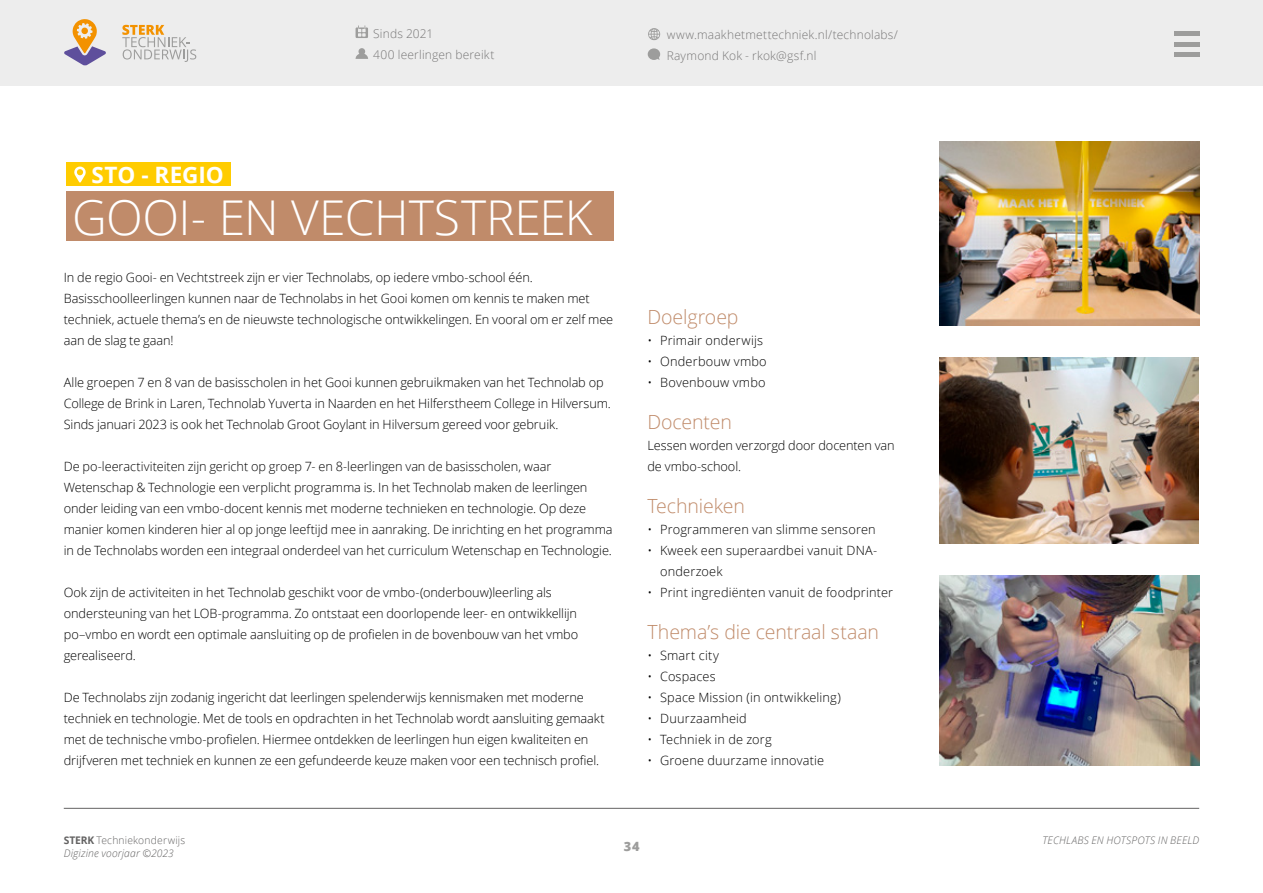
<style>
.page{position:relative;width:1263px;height:893px;background:#fff}
.page>*{position:absolute;margin:0;border:0;box-sizing:border-box;transform-origin:0 0}
.t1{font:300 48px "Open Sans";letter-spacing:-.01em;color:#fff}
.t2{font:700 22.5px "Open Sans";color:#fff}
.t3{font:300 19.5px "Open Sans";letter-spacing:-.005em;color:#c08b6a}
.t4{font:300 12.75px/21px "Open Sans";letter-spacing:-.005em;color:#000}
.t5{font:300 12.75px "Open Sans";letter-spacing:.015em;color:#000}
.t6{font:300 12.75px "Open Sans";letter-spacing:.02em;color:#000}
.t7{font:800 12.75px "Open Sans";color:#9d9d9c}
.t8{font:300 12px/21px "Open Sans";letter-spacing:.015em;color:#787777}
.t9{font:italic 300 10.5px/13.5px "Open Sans";letter-spacing:.015em;color:#646363}
.s1{font-weight:700;font-style:normal}
.s2{font-style:normal}
</style>
<div class="page">
<div style="left:0;top:0;width:1263px;height:85px;background:#ededed"></div>
<hr style="left:1174px;top:32px;width:25px;height:4px;background:#9d9d9c">
<hr style="left:1174px;top:42px;width:25px;height:4px;background:#9d9d9c">
<div style="left:1174px;top:52px;width:25px;height:5px;background:#9d9d9c"></div>
<svg style="left:122px;top:25px;width:74px;height:37px"></svg>
<svg style="left:64px;top:19px;width:42px;height:47px"></svg>
<div style="left:648px;top:48px;width:12px;height:12px;background:#9d9d9c;border-radius:50%"></div>
<svg style="left:356px;top:25px;width:12px;height:13px"></svg>
<svg style="left:356px;top:48px;width:12px;height:11px"></svg>
<svg style="left:648px;top:28px;width:12px;height:12px"></svg>
<div style="left:66px;top:162px;width:165px;height:24px;background:#fc0"></div>
<svg style="left:74px;top:166px;width:12px;height:17px"></svg>
<div style="left:66px;top:191px;width:547px;height:50px;background:#c08b6a"></div>
<hr style="left:64px;top:808px;width:1135px;height:1px;background:#646363">
<img style="left:939px;top:358px;width:259px;height:185px">
<img style="left:939px;top:141px;width:260px;height:185px">
<img style="left:939px;top:575px;width:260px;height:190px">
<p class="t8" style="left:373px;top:23px;width:123px">Sinds 2021<br>400 leerlingen bereikt</p>
<p class="t8" style="left:667px;top:24px;width:233px">www.maakhetmettechniek.nl/technolabs/<br>Raymond Kok - rkok@gsf.nl</p>
<h2 class="t2" style="left:92px;top:158px;width:134px">STO - REGIO</h2>
<h1 class="t1" style="left:72px;top:184px;width:522px">GOOI- EN VECHTSTREEK</h1>
<p class="t4" style="left:64px;top:266px;width:551px">In de regio Gooi- en Vechtstreek zijn er vier Technolabs, op iedere vmbo-school één.<br>Basisschoolleerlingen kunnen naar de Technolabs in het Gooi komen om kennis te maken met techniek, actuele thema’s en de nieuwste technologische ontwikkelingen. En vooral om er zelf mee aan de slag te gaan!</p>
<p class="t4" style="left:64px;top:371px;width:549px">Alle groepen 7 en 8 van de basisscholen in het Gooi kunnen gebruikmaken van het Technolab op<br>College de Brink in Laren, Technolab Yuverta in Naarden en het Hilferstheem College in Hilversum.<br>Sinds januari 2023 is ook het Technolab Groot Goylant in Hilversum gereed voor gebruik.</p>
<p class="t4" style="left:64px;top:455px;width:550px">De po-leeractiviteiten zijn gericht op groep 7- en 8-leerlingen van de basisscholen, waar Wetenschap &amp; Technologie een verplicht programma is. In het Technolab maken de leerlingen onder leiding van een vmbo-docent kennis met moderne technieken en technologie. Op deze manier komen kinderen hier al op jonge leeftijd mee in aanraking. De inrichting en het programma in de Technolabs worden een integraal onderdeel van het curriculum Wetenschap en Technologie.</p>
<p class="t4" style="left:64px;top:581px;width:516px">Ook zijn de activiteiten in het Technolab geschikt voor de vmbo-(onderbouw)leerling als ondersteuning van het LOB-programma. Zo ontstaat een doorlopende leer- en ontwikkellijn po–vmbo en wordt een optimale aansluiting op de profielen in de bovenbouw van het vmbo gerealiseerd.</p>
<p class="t4" style="left:64px;top:686px;width:542px">De Technolabs zijn zodanig ingericht dat leerlingen spelenderwijs kennismaken met moderne techniek en technologie. Met de tools en opdrachten in het Technolab wordt aansluiting gemaakt met de technische vmbo-profielen. Hiermee ontdekken de leerlingen hun eigen kwaliteiten en drijfveren met techniek en kunnen ze een gefundeerde keuze maken voor een technisch profiel.</p>
<h3 class="t3" style="left:647px;top:303px;width:93px">Doelgroep</h3>
<p class="t4" style="left:647px;top:329px;width:117px">• Primair onderwijs</p>
<p class="t6" style="left:647px;top:352px;width:121px">• Onderbouw vmbo</p>
<p class="t5" style="left:647px;top:373px;width:120px">• Bovenbouw vmbo</p>
<h3 class="t3" style="left:647px;top:408px;width:86px">Docenten</h3>
<p class="t4" style="left:647px;top:434px;width:249px">Lessen worden verzorgd door docenten van de vmbo-school.</p>
<h3 class="t3" style="left:647px;top:492px;width:99px">Technieken</h3>
<p class="t4" style="left:647px;top:518px;width:230px">• Programmeren van slimme sensoren</p>
<p class="t4" style="left:660px;top:539px;width:219px;text-indent:-13px">• Kweek een superaardbei vanuit DNA&shy;onderzoek</p>
<p class="t4" style="left:647px;top:581px;width:247px">• Print ingrediënten vanuit de foodprinter</p>
<h3 class="t3" style="left:647px;top:618px;width:233px">Thema’s die centraal staan</h3>
<p class="t5" style="left:647px;top:646px;width:73px">• Smart city</p>
<p class="t5" style="left:647px;top:667px;width:70px">• Cospaces</p>
<p class="t4" style="left:647px;top:686px;width:195px">• Space Mission (in ontwikkeling)</p>
<p class="t4" style="left:647px;top:707px;width:101px">• Duurzaamheid</p>
<p class="t4" style="left:647px;top:728px;width:126px">• Techniek in de zorg</p>
<p class="t5" style="left:647px;top:751px;width:178px">• Groene duurzame innovatie</p>
<p class="t9" style="left:64px;top:833px;width:123px"><span class="s1">STERK</span> <span class="s2">Techniekonderwijs<br></span>Digizine voorjaar ©2023</p>
<p class="t9" style="left:1042px;top:833px;width:158px">TECHLABS EN HOTSPOTS IN BEELD</p>
<p class="t7" style="left:624px;top:836px;width:17px">34</p>
</div>
